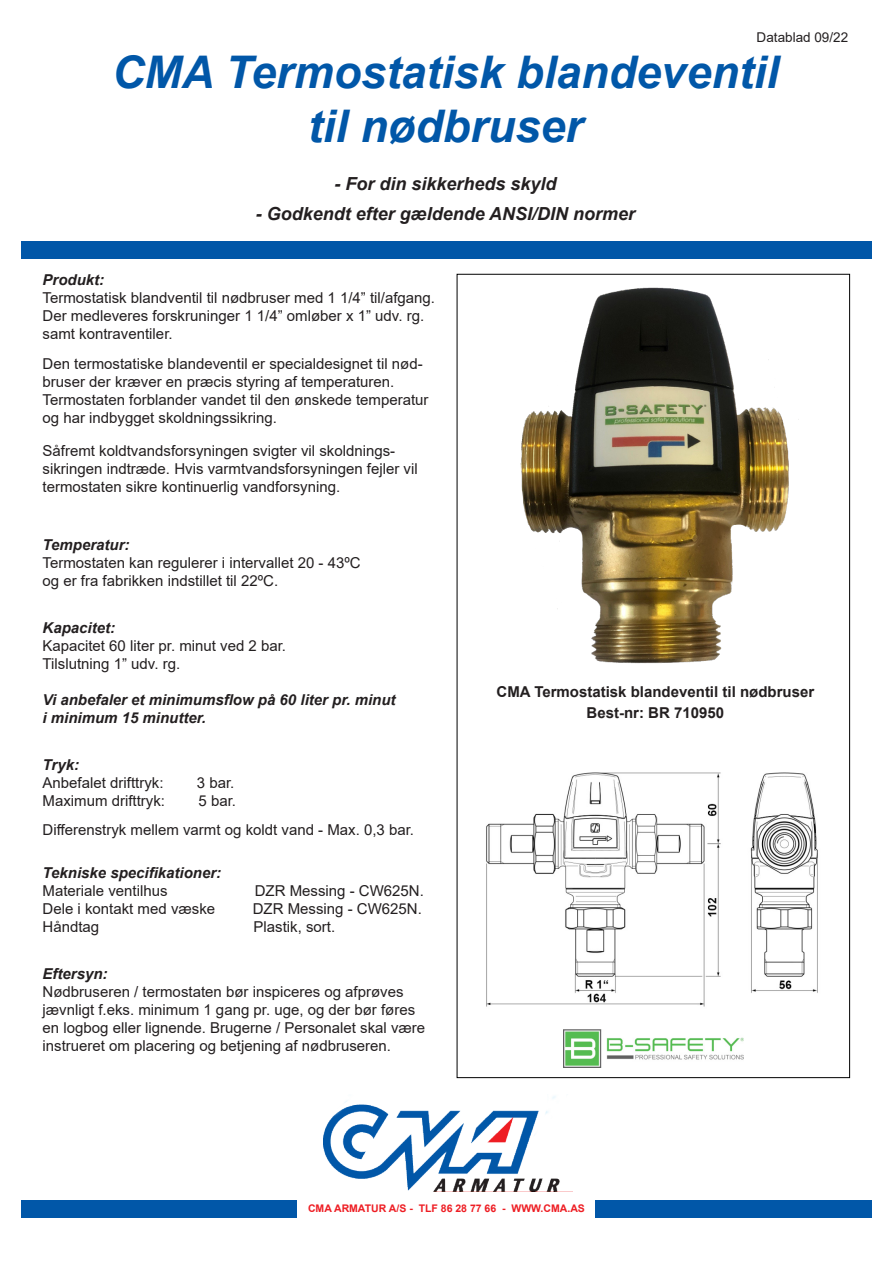
<style>
.page{position:relative;width:893px;height:1263px;background:#fff}
.page>*{position:absolute;margin:0;border:0;box-sizing:border-box;transform-origin:0 0}
.t1{font:italic 700 45px "Arial";color:#0157a8}
.t2{font:italic 700 18px "Arial";color:#231f20}
.t3{font:15px/18px "Arial";color:#231f20}
.t4{font:italic 700 15px "Arial";color:#231f20}
.t5{font:700 15px "Arial";color:#231f20}
.t6{font:13.5px "Arial";color:#231f20}
.t7{font:700 10.5px "Arial";color:#ee1d23}
</style>
<div class="page">
<div style="left:21px;top:241px;width:851px;height:17px;background:#0157a8"></div>
<div style="left:21px;top:1201px;width:851px;height:17px;background:#0157a8"></div>
<div style="left:298px;top:1198px;width:297px;height:21px;background:#fff"></div>
<img style="left:563px;top:1029px;width:180px;height:38px">
<img style="left:323px;top:1096px;width:237px;height:95px">
<img style="left:486px;top:772px;width:332px;height:235px">
<img style="left:520px;top:287px;width:279px;height:377px">
<p class="t6" style="left:757px;top:28px;width:93px">Datablad 09/22</p>
<p class="t1" style="left:112px;top:42px;width:668px">CMA Termostatisk blandeventil</p>
<p class="t1" style="left:308px;top:96px;width:277px">til nødbruser</p>
<p class="t2" style="left:334px;top:171px;width:224px">- For din sikkerheds skyld</p>
<p class="t2" style="left:256px;top:201px;width:381px">- Godkendt efter gældende ANSI/DIN normer</p>
<p class="t4" style="left:43px;top:270px;width:63px">Produkt:</p>
<p class="t3" style="left:43px;top:289px;width:394px">Termostatisk blandventil til nødbruser med 1 1/4” til/afgang.</p>
<p class="t3" style="left:43px;top:307px;width:383px">Der medleveres forskruninger 1 1/4” omløber x 1” udv. rg. samt kontraventiler.</p>
<p class="t3" style="left:43px;top:355px;width:382px">Den termostatiske blandeventil er specialdesignet til nød&shy;bruser der kræver en præcis styring af temperaturen.</p>
<p class="t3" style="left:43px;top:391px;width:388px">Termostaten forblander vandet til den ønskede temperatur og har indbygget skoldningssikring.</p>
<p class="t3" style="left:43px;top:441px;width:354px">Såfremt koldtvandsforsyningen svigter vil skoldnings-</p>
<p class="t3" style="left:43px;top:459px;width:377px">sikringen indtræde. Hvis varmtvandsforsyningen fejler vil termostaten sikre kontinuerlig vandforsyning.</p>
<p class="t4" style="left:43px;top:535px;width:88px">Temperatur:</p>
<p class="t3" style="left:43px;top:554px;width:320px">Termostaten kan regulerer i intervallet 20 - 43ºC</p>
<p class="t3" style="left:43px;top:572px;width:237px">og er fra fabrikken indstillet til 22ºC.</p>
<p class="t4" style="left:43px;top:618px;width:74px">Kapacitet:</p>
<p class="t3" style="left:43px;top:637px;width:245px">Kapacitet 60 liter pr. minut ved 2 bar.</p>
<p class="t3" style="left:43px;top:655px;width:139px">Tilslutning 1” udv. rg.</p>
<p class="t4" style="left:43px;top:690px;width:354px">Vi anbefaler et minimumsflow på 60 liter pr. minut</p>
<p class="t4" style="left:43px;top:708px;width:165px">i minimum 15 minutter.</p>
<p class="t4" style="left:43px;top:755px;width:38px">Tryk:</p>
<p class="t3" style="left:43px;top:774px;width:122px">Anbefalet drifttryk:</p>
<p class="t3" style="left:197px;top:774px;width:39px">3 bar.</p>
<p class="t3" style="left:43px;top:792px;width:124px">Maximum drifttryk:</p>
<p class="t3" style="left:198px;top:792px;width:39px">5 bar.</p>
<p class="t3" style="left:43px;top:820px;width:373px">Differenstryk mellem varmt og koldt vand - Max. 0,3 bar.</p>
<p class="t4" style="left:43px;top:863px;width:180px">Tekniske specifikationer:</p>
<p class="t3" style="left:43px;top:882px;width:127px">Materiale ventilhus</p>
<p class="t3" style="left:255px;top:882px;width:171px">DZR Messing - CW625N.</p>
<p class="t3" style="left:43px;top:900px;width:174px">Dele i kontakt med væske</p>
<p class="t3" style="left:253px;top:900px;width:171px">DZR Messing - CW625N.</p>
<p class="t3" style="left:43px;top:918px;width:58px">Håndtag</p>
<p class="t3" style="left:254px;top:918px;width:83px">Plastik, sort.</p>
<p class="t4" style="left:43px;top:963px;width:67px">Eftersyn:</p>
<p class="t3" style="left:43px;top:982px;width:384px">Nødbruseren / termostaten bør inspiceres og afprøves jævnligt f.eks. minimum 1 gang pr. uge, og der bør føres en logbog eller lignende. Brugerne / Personalet skal være instrueret om placering og betjening af nødbruseren.</p>
<p class="t5" style="left:497px;top:681px;width:319px">CMA Termostatisk blandeventil til nødbruser</p>
<p class="t5" style="left:587px;top:702px;width:139px">Best-nr: BR 710950</p>
<p class="t7" style="left:308px;top:1201px;width:278px">CMA ARMATUR A/S - TLF 86 28 77 66 - WWW.CMA.AS</p>
</div>
